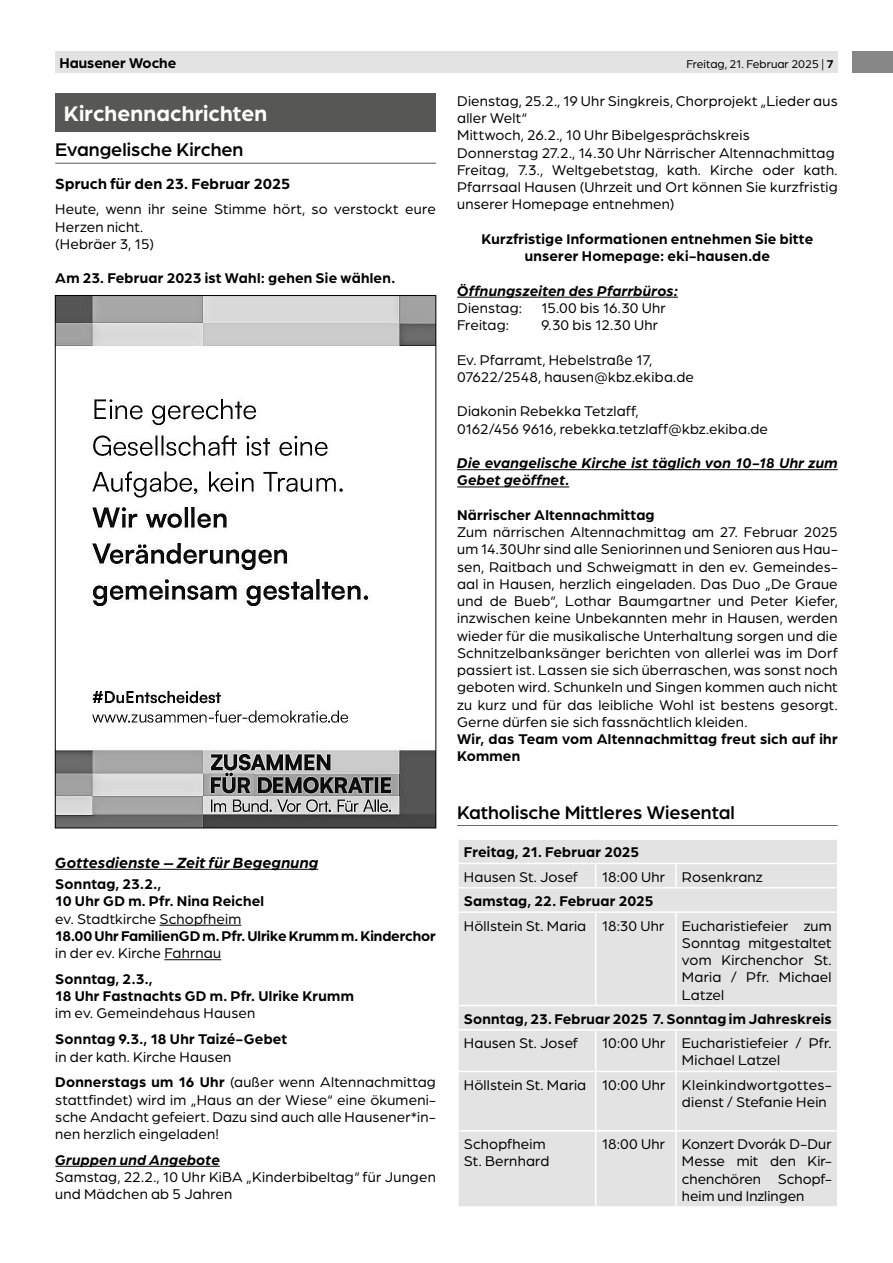
<style>
.page{position:relative;width:893px;height:1263px;background:#fff}
.page>*{position:absolute;margin:0;border:0;box-sizing:border-box;transform-origin:0 0}
.t1{font:700 22.5px "Arboria";letter-spacing:.005em;color:#fff}
.t2{font:500 19.5px "Arboria";color:#000}
.t3{font:italic 700 15.75px "Arboria";letter-spacing:.01em;color:#000}
.t4{font:700 15.75px "Arboria";letter-spacing:.015em;color:#000}
.t5{font:15px/17.2px "Arboria";letter-spacing:.01em;color:#000}
.t6{font:700 15px/17.2px "Arboria";letter-spacing:.015em;color:#000}
.t7{font:italic 700 15px/17.2px "Arboria";letter-spacing:.015em;color:#000}
.t8{font:700 15px "Arboria";letter-spacing:-.005em;color:#000}
.t9{font:12px "Arboria";color:#000}
.s1{font-weight:700}
</style>
<div class="page">
<div style="left:853px;top:51px;width:40px;height:21px;background:#878787"></div>
<div style="left:55px;top:51px;width:783px;height:21px;background:#e3e3e3"></div>
<hr style="left:457px;top:297px;width:221px;height:1px;background:#000">
<hr style="left:457px;top:469px;width:381px;height:1px;background:#000">
<hr style="left:457px;top:487px;width:112px;height:1px;background:#000">
<div style="left:55px;top:94px;width:381px;height:38px;background:#575756"></div>
<hr style="left:55px;top:163px;width:381px;height:1px;background:#575756">
<img style="left:57px;top:297px;width:377px;height:529px">
<hr style="left:55px;top:869px;width:263px;height:1px;background:#000">
<hr style="left:160px;top:925px;width:81px;height:1px;background:#000">
<hr style="left:164px;top:959px;width:57px;height:1px;background:#000">
<hr style="left:55px;top:1166px;width:165px;height:1px;background:#000">
<hr style="left:457px;top:825px;width:381px;height:1px;background:#575756">
<div style="left:459px;top:840px;width:378px;height:366px;background:#e3e3e3"></div>
<hr style="left:457px;top:863px;width:139px;height:1px;background:#fff">
<hr style="left:596px;top:863px;width:80px;height:1px;background:#fff">
<svg style="left:595px;top:864px;width:1px;height:23px"></svg>
<hr style="left:676px;top:863px;width:162px;height:1px;background:#fff">
<hr style="left:675px;top:864px;width:2px;height:23px;background:#fff">
<hr style="left:457px;top:887px;width:139px;height:1px;background:#fff">
<hr style="left:596px;top:887px;width:80px;height:1px;background:#fff">
<hr style="left:676px;top:887px;width:162px;height:1px;background:#fff">
<hr style="left:457px;top:911px;width:139px;height:2px;background:#fff">
<hr style="left:596px;top:911px;width:80px;height:2px;background:#fff">
<hr style="left:595px;top:913px;width:1px;height:92px;background:#fff">
<hr style="left:676px;top:911px;width:162px;height:2px;background:#fff">
<hr style="left:675px;top:913px;width:2px;height:92px;background:#fff">
<hr style="left:457px;top:1005px;width:139px;height:1px;background:#fff">
<hr style="left:596px;top:1005px;width:80px;height:1px;background:#fff">
<hr style="left:676px;top:1005px;width:162px;height:1px;background:#fff">
<hr style="left:457px;top:1029px;width:139px;height:1px;background:#fff">
<hr style="left:596px;top:1029px;width:80px;height:1px;background:#fff">
<hr style="left:595px;top:1030px;width:1px;height:41px;background:#fff">
<hr style="left:676px;top:1029px;width:162px;height:1px;background:#fff">
<hr style="left:675px;top:1030px;width:2px;height:41px;background:#fff">
<hr style="left:457px;top:1071px;width:139px;height:1px;background:#fff">
<hr style="left:596px;top:1071px;width:80px;height:1px;background:#fff">
<hr style="left:595px;top:1072px;width:1px;height:58px;background:#fff">
<hr style="left:676px;top:1071px;width:162px;height:1px;background:#fff">
<hr style="left:675px;top:1072px;width:2px;height:58px;background:#fff">
<hr style="left:457px;top:1130px;width:139px;height:1px;background:#fff">
<hr style="left:596px;top:1130px;width:80px;height:1px;background:#fff">
<hr style="left:595px;top:1131px;width:1px;height:75px;background:#fff">
<hr style="left:676px;top:1130px;width:162px;height:1px;background:#fff">
<hr style="left:675px;top:1131px;width:2px;height:75px;background:#fff">
<p class="t6" style="left:60px;top:53px;width:118px">Hausener Woche</p>
<p class="t9" style="left:686px;top:56px;width:149px">Freitag, 21. Februar 2025 | <span class="s1">7</span></p>
<p class="t5" style="left:457px;top:92px;width:382px">Dienstag, 25.2., 19 Uhr Singkreis, Chorprojekt „Lieder aus aller Welt“<br>Mittwoch, 26.2., 10 Uhr Bibelgesprächskreis<br>Donnerstag 27.2., 14.30 Uhr Närrischer Altennachmittag Freitag, 7.3., Weltgebetstag, kath. Kirche oder kath.<br>Pfarrsaal Hausen (Uhrzeit und Ort können Sie kurzfristig unserer Homepage entnehmen)</p>
<p class="t6" style="left:481px;top:229px;width:333px;text-align:center">Kurzfristige Informationen entnehmen Sie bitte unserer Homepage: eki-hausen.de</p>
<p class="t7" style="left:457px;top:281px;width:222px">Öffnungszeiten des Pfarrbüros:</p>
<p class="t5" style="left:457px;top:299px;width:66px">Dienstag:</p>
<p class="t5" style="left:541px;top:299px;width:126px">15.00 bis 16.30 Uhr</p>
<p class="t5" style="left:457px;top:316px;width:53px">Freitag:</p>
<p class="t5" style="left:541px;top:316px;width:119px">9.30 bis 12.30 Uhr</p>
<p class="t5" style="left:457px;top:350px;width:238px">Ev. Pfarramt, Hebelstraße 17,<br>07622/2548, hausen@kbz.ekiba.de</p>
<p class="t5" style="left:457px;top:402px;width:312px">Diakonin Rebekka Tetzlaff,<br>0162/456 9616, rebekka.tetzlaff@kbz.ekiba.de</p>
<p class="t7" style="left:457px;top:454px;width:382px">Die evangelische Kirche ist täglich von 10-18 Uhr zum<br>Gebet geöffnet.</p>
<p class="t6" style="left:457px;top:505px;width:199px">Närrischer Altennachmittag</p>
<p class="t5" style="left:457px;top:523px;width:382px;text-align:justify">Zum närrischen Altennachmittag am 27. Februar 2025 um 14.30Uhr sind alle Seniorinnen und Senioren aus Hau&shy;sen, Raitbach und Schweigmatt in den ev. Gemeindes&shy;aal in Hausen, herzlich eingeladen. Das Duo „De Graue und de Bueb“, Lothar Baumgartner und Peter Kiefer, inzwischen keine Unbekannten mehr in Hausen, werden wieder für die musikalische Unterhaltung sorgen und die Schnitzelbanksänger berichten von allerlei was im Dorf passiert ist. Lassen sie sich überraschen, was sonst noch geboten wird. Schunkeln und Singen kommen auch nicht zu kurz und für das leibliche Wohl ist bestens gesorgt.<br>Gerne dürfen sie sich fassnächtlich kleiden.</p>
<p class="t6" style="left:457px;top:730px;width:382px">Wir, das Team vom Altennachmittag freut sich auf ihr<br>Kommen</p>
<h1 class="t1" style="left:64px;top:98px;width:205px">Kirchennachrichten</h1>
<h2 class="t2" style="left:55px;top:137px;width:190px">Evangelische Kirchen</h2>
<h2 class="t2" style="left:436px;top:137px;width:279px">Katholische Mittleres Wiesental</h2>
<p class="t4" style="left:55px;top:173px;width:236px">Spruch für den 23. Februar 2025</p>
<p class="t5" style="left:55px;top:200px;width:382px">Heute, wenn ihr seine Stimme hört, so verstockt eure<br>Herzen nicht.<br>(Hebräer 3, 15)</p>
<p class="t6" style="left:55px;top:269px;width:341px">Am 23. Februar 2023 ist Wahl: gehen Sie wählen.</p>
<p class="t3" style="left:55px;top:852px;width:264px">Gottesdienste – Zeit für Begegnung</p>
<p class="t6" style="left:55px;top:875px;width:210px">Sonntag, 23.2.,<br>10 Uhr GD m. Pfr. Nina Reichel</p>
<p class="t5" style="left:55px;top:909px;width:188px">ev. Stadtkirche Schopfheim</p>
<p class="t8" style="left:55px;top:926px;width:382px">18.00 Uhr FamilienGD m. Pfr. Ulrike Krumm m. Kinderchor</p>
<p class="t5" style="left:55px;top:944px;width:167px">in der ev. Kirche Fahrnau</p>
<p class="t6" style="left:55px;top:969px;width:300px">Sonntag, 2.3.,<br>18 Uhr Fastnachts GD m. Pfr. Ulrike Krumm</p>
<p class="t5" style="left:55px;top:1004px;width:202px">im ev. Gemeindehaus Hausen</p>
<p class="t6" style="left:55px;top:1030px;width:233px">Sonntag 9.3., 18 Uhr Taizé-Gebet</p>
<p class="t5" style="left:55px;top:1043px;width:382px;line-height:25.8px">in der kath. Kirche Hausen<br><span class="s1">Donnerstags um 16 Uhr</span> (außer wenn Altennachmittag</p>
<p class="t5" style="left:55px;top:1090px;width:382px;text-align:justify">stattfindet) wird im „Haus an der Wiese“ eine ökumeni&shy;sche Andacht gefeiert. Dazu sind auch alle Hausener*in&shy;nen herzlich eingeladen!</p>
<p class="t7" style="left:55px;top:1150px;width:166px">Gruppen und Angebote</p>
<p class="t5" style="left:55px;top:1168px;width:382px">Samstag, 22.2., 10 Uhr KiBA „Kinderbibeltag“ für Jungen und Mädchen ab 5 Jahren</p>
<h2 class="t2" style="left:457px;top:799px;width:279px">Katholische Mittleres Wiesental</h2>
<p class="t6" style="left:464px;top:843px;width:177px">Freitag, 21. Februar 2025</p>
<p class="t5" style="left:464px;top:867px;width:116px">Hausen St. Josef</p>
<p class="t5" style="left:602px;top:867px;width:163px">18:00 Uhr Rosenkranz</p>
<p class="t6" style="left:464px;top:892px;width:191px">Samstag, 22. Februar 2025</p>
<p class="t5" style="left:682px;top:916px;width:151px;text-align:justify;text-indent:-218px">Höllstein St. Maria 18:30 Uhr Eucharistiefeier zum Sonntag mitgestaltet vom Kirchenchor St.<br>Maria / Pfr. Michael Latzel</p>
<p class="t6" style="left:464px;top:1009px;width:369px">Sonntag, 23. Februar 2025 7. Sonntag im Jahreskreis</p>
<p class="t5" style="left:464px;top:1034px;width:116px">Hausen St. Josef</p>
<p class="t5" style="left:682px;top:1034px;width:151px;text-indent:-80px">10:00 Uhr Eucharistiefeier / Pfr.<br>Michael Latzel</p>
<p class="t5" style="left:682px;top:1075px;width:151px;text-indent:-218px">Höllstein St. Maria 10:00 Uhr Kleinkindwortgottes&shy;dienst / Stefanie Hein</p>
<p class="t5" style="left:464px;top:1135px;width:87px">Schopfheim<br>St. Bernhard</p>
<p class="t5" style="left:682px;top:1135px;width:151px;text-align:justify;text-indent:-80px">18:00 Uhr Konzert Dvorák D-Dur Messe mit den Kir&shy;chenchören Schopf&shy;heim und Inzlingen</p>
</div>
